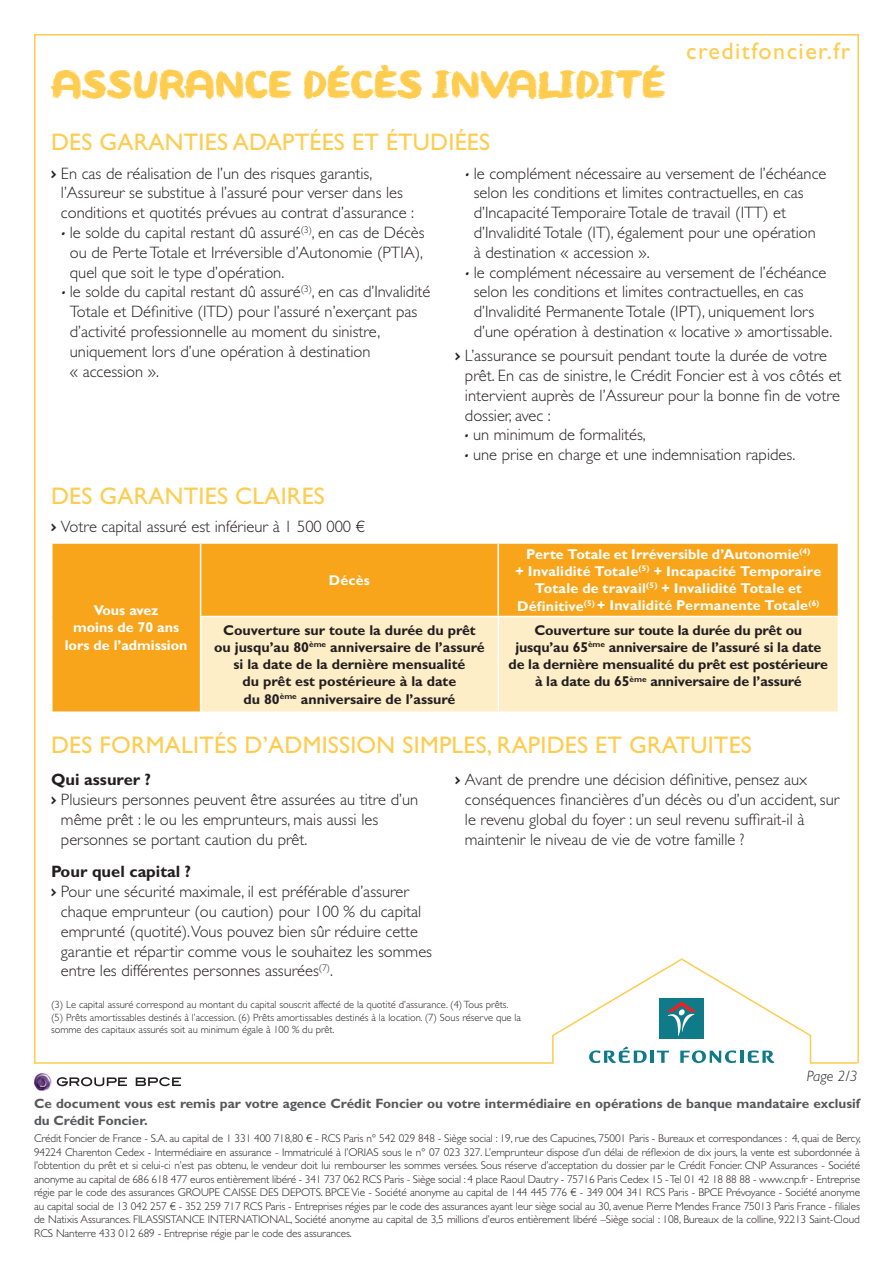
<style>
.page{position:relative;width:893px;height:1263px;background:#fff}
.page>*{position:absolute;margin:0;border:0;box-sizing:border-box;transform-origin:0 0}
.t1{font:45px "Credit Foncier Title";color:#fecc4e}
.t2{font:24px "Gill Sans Std";letter-spacing:.01em;color:#fecc4e}
.t3{font:24px "Gill Sans Std";letter-spacing:.06em;color:#fecc4e}
.t4{font:300 16.5px/19.8px "Gill Sans Std";color:#231f20}
.t5{font:700 16.5px "Gill Sans Std";color:#231f20}
.t6{font:italic 300 15px "Gill Sans Std";color:#231f20}
.t7{font:700 14.25px/17.2px "Gill Sans Std";letter-spacing:-.01em;color:#231f20;text-align:center}
.t8{font:700 14.25px/17.2px "Gill Sans Std";letter-spacing:.01em;color:#fff;text-align:center}
.t9{font:700 13.5px/16.2px "Gill Sans Std";color:#57585a}
.t10{font:300 11.25px/13.5px "Gill Sans Std";letter-spacing:-.01em;color:#231f20;text-align:justify}
.t11{font:300 10.5px/12.6px "Gill Sans Std";color:#231f20}
.s1{font-family:"Credit Foncier Title";font-weight:400}
</style>
<div class="page">
<img style="left:33px;top:1073px;width:19px;height:18px">
<svg style="left:57px;top:1077px;width:70px;height:9px"></svg>
<svg style="left:136px;top:1077px;width:45px;height:9px"></svg>
<svg style="left:34px;top:957px;width:825px;height:107px"></svg>
<div style="left:660px;top:998px;width:44px;height:41px;background:#0f7b89"></div>
<hr style="left:650px;top:1051px;width:4px;height:12px;background:#0f7b89">
<svg style="left:657px;top:1051px;width:12px;height:12px"></svg>
<svg style="left:589px;top:1046px;width:58px;height:17px"></svg>
<svg style="left:680px;top:1050px;width:94px;height:13px"></svg>
<svg style="left:667px;top:1001px;width:30px;height:35px"></svg>
<div style="left:53px;top:544px;width:785px;height:167px;background:#f9a51b"></div>
<div style="left:201px;top:617px;width:637px;height:94px;background:#feeec8"></div>
<hr style="left:200px;top:544px;width:1px;height:72px;background:#fff">
<hr style="left:497px;top:544px;width:2px;height:72px;background:#fff">
<hr style="left:200px;top:616px;width:298px;height:1px;background:#fff">
<hr style="left:200px;top:617px;width:1px;height:94px;background:#fff">
<hr style="left:498px;top:616px;width:341px;height:1px;background:#fff">
<hr style="left:497px;top:617px;width:2px;height:94px;background:#fff">
<h1 class="t1" style="left:51px;top:61px;width:616px">ASSURANCE DÉCÈS INVALIDITÉ</h1>
<h2 class="t3" style="left:686px;top:37px;width:166px">creditfoncier.fr</h2>
<h2 class="t2" style="left:51px;top:128px;width:441px">DES GARANTIES ADAPTÉES ET ÉTUDIÉES</h2>
<p class="t4" style="left:61px;top:163px;width:355px;text-indent:-10px"><span class="s1">›</span> En cas de réalisation de l’un des risques garantis, l’Assureur se substitue à l’assuré pour verser dans les conditions et quotités prévues au contrat d’assurance :</p>
<p class="t4" style="left:70px;top:223px;width:356px;text-align:justify;text-indent:-8px"><span class="s1">•</span> le solde du capital restant dû assuré<sup>(3)</sup>, en cas de Décès ou de Perte Totale et Irréversible d’Autonomie (PTIA), quel que soit le type d’opération.</p>
<p class="t4" style="left:70px;top:282px;width:362px;text-indent:-8px"><span class="s1">•</span> le solde du capital restant dû assuré<sup>(3)</sup>, en cas d’Invalidité Totale et Définitive (ITD) pour l’assuré n’exerçant pas d’activité professionnelle au moment du sinistre, uniquement lors d’une opération à destination<br>« accession ».</p>
<p class="t4" style="left:474px;top:163px;width:354px;text-indent:-8px"><span class="s1">•</span> le complément nécessaire au versement de l’échéance selon les conditions et limites contractuelles, en cas d’Incapacité Temporaire Totale de travail (ITT) et d’Invalidité Totale (IT), également pour une opération à destination « accession ».</p>
<p class="t4" style="left:474px;top:262px;width:360px;text-indent:-8px"><span class="s1">•</span> le complément nécessaire au versement de l’échéance selon les conditions et limites contractuelles, en cas d’Invalidité Permanente Totale (IPT), uniquement lors d’une opération à destination « locative » amortissable.</p>
<p class="t4" style="left:465px;top:346px;width:378px;text-indent:-10px"><span class="s1">›</span> L’assurance se poursuit pendant toute la durée de votre prêt. En cas de sinistre, le Crédit Foncier est à vos côtés et intervient auprès de l’Assureur pour la bonne fin de votre dossier, avec :</p>
<p class="t4" style="left:465px;top:425px;width:182px"><span class="s1">•</span> un minimum de formalités,</p>
<p class="t4" style="left:465px;top:445px;width:332px"><span class="s1">•</span> une prise en charge et une indemnisation rapides.</p>
<h2 class="t2" style="left:51px;top:482px;width:275px">DES GARANTIES CLAIRES</h2>
<p class="t4" style="left:51px;top:517px;width:315px"><span class="s1">›</span> Votre capital assuré est inférieur à 1 500 000 €</p>
<p class="t8" style="left:515px;top:545px;width:307px">Perte Totale et Irréversible d’Autonomie<sup>(4)<br></sup>+ Invalidité Totale<sup>(5)</sup> + Incapacité Temporaire Totale de travail<sup>(5)</sup> + Invalidité Totale et Définitive<sup>(5)</sup> + Invalidité Permanente Totale<sup>(6)</sup></p>
<p class="t8" style="left:329px;top:571px;width:43px">Décès</p>
<p class="t8" style="left:65px;top:602px;width:124px">Vous avez<br>moins de 70 ans lors de l’admission</p>
<p class="t7" style="left:214px;top:621px;width:272px">Couverture sur toute la durée du prêt ou jusqu’au 80<sup>ème</sup> anniversaire de l’assuré si la date de la dernière mensualité<br>du prêt est postérieure à la date<br>du 80<sup>ème</sup> anniversaire de l’assuré</p>
<p class="t7" style="left:509px;top:621px;width:321px">Couverture sur toute la durée du prêt ou jusqu’au 65<sup>ème</sup> anniversaire de l’assuré si la date de la dernière mensualité du prêt est postérieure à la date du 65<sup>ème</sup> anniversaire de l’assuré</p>
<h2 class="t2" style="left:51px;top:731px;width:702px">DES FORMALITÉS D’ADMISSION SIMPLES, RAPIDES ET GRATUITES</h2>
<p class="t5" style="left:51px;top:770px;width:101px">Qui assurer ?</p>
<p class="t4" style="left:51px;top:790px;width:369px"><span class="s1">›</span> Plusieurs personnes peuvent être assurées au titre d’un</p>
<p class="t4" style="left:61px;top:810px;width:319px">même prêt : le ou les emprunteurs, mais aussi les</p>
<p class="t4" style="left:61px;top:829px;width:248px">personnes se portant caution du prêt.</p>
<p class="t5" style="left:51px;top:862px;width:142px">Pour quel capital ?</p>
<p class="t4" style="left:51px;top:882px;width:359px"><span class="s1">›</span> Pour une sécurité maximale, il est préférable d’assurer</p>
<p class="t4" style="left:61px;top:902px;width:362px">chaque emprunteur (ou caution) pour 100 % du capital</p>
<p class="t4" style="left:61px;top:921px;width:359px">emprunté (quotité).Vous pouvez bien sûr réduire cette</p>
<p class="t4" style="left:61px;top:941px;width:373px">garantie et répartir comme vous le souhaitez les sommes</p>
<p class="t4" style="left:61px;top:961px;width:274px">entre les différentes personnes assurées<sup>(7)</sup>.</p>
<p class="t4" style="left:465px;top:770px;width:376px;text-indent:-10px"><span class="s1">›</span> Avant de prendre une décision définitive, pensez aux conséquences financières d’un décès ou d’un accident, sur le revenu global du foyer : un seul revenu suffirait-il à maintenir le niveau de vie de votre famille ?</p>
<p class="t11" style="left:51px;top:998px;width:471px">(3) Le capital assuré correspond au montant du capital souscrit affecté de la quotité d’assurance. (4) Tous prêts. (5) Prêts amortissables destinés à l’accession. (6) Prêts amortissables destinés à la location. (7) Sous réserve que la somme des capitaux assurés soit au minimum égale à 100 % du prêt.</p>
<p class="t6" style="left:807px;top:1068px;width:52px">Page 2/3</p>
<p class="t9" style="left:34px;top:1096px;width:827px">Ce document vous est remis par votre agence Crédit Foncier ou votre intermédiaire en opérations de banque mandataire exclusif du Crédit Foncier.</p>
<p class="t10" style="left:34px;top:1132px;width:828px">Crédit Foncier de France - S.A. au capital de 1 331 400 718,80 € - RCS Paris n° 542 029 848 - Siège social : 19, rue des Capucines, 75001 Paris - Bureaux et correspondances : 4, quai de Bercy, 94224 Charenton Cedex - Intermédiaire en assurance - Immatriculé à l’ORIAS sous le n° 07 023 327. L’emprunteur dispose d’un délai de réflexion de dix jours, la vente est subordonnée à l’obtention du prêt et si celui-ci n’est pas obtenu, le vendeur doit lui rembourser les sommes versées. Sous réserve d’acceptation du dossier par le Crédit Foncier. CNP Assurances - Société anonyme au capital de 686 618 477 euros entièrement libéré - 341 737 062 RCS Paris - Siège social : 4 place Raoul Dautry - 75716 Paris Cedex 15 - Tel 01 42 18 88 88 - www.cnp.fr - Entreprise régie par le code des assurances GROUPE CAISSE DES DEPOTS. BPCE Vie - Société anonyme au capital de 144 445 776 € - 349 004 341 RCS Paris - BPCE Prévoyance - Société anonyme au capital social de 13 042 257 € - 352 259 717 RCS Paris - Entreprises régies par le code des assurances ayant leur siège social au 30, avenue Pierre Mendes France 75013 Paris France - filiales de Natixis Assurances. FILASSISTANCE INTERNATIONAL, Société anonyme au capital de 3,5 millions d’euros entièrement libéré –Siège social : 108, Bureaux de la colline, 92213 Saint-Cloud RCS Nanterre 433 012 689 - Entreprise régie par le code des assurances.</p>
</div>
